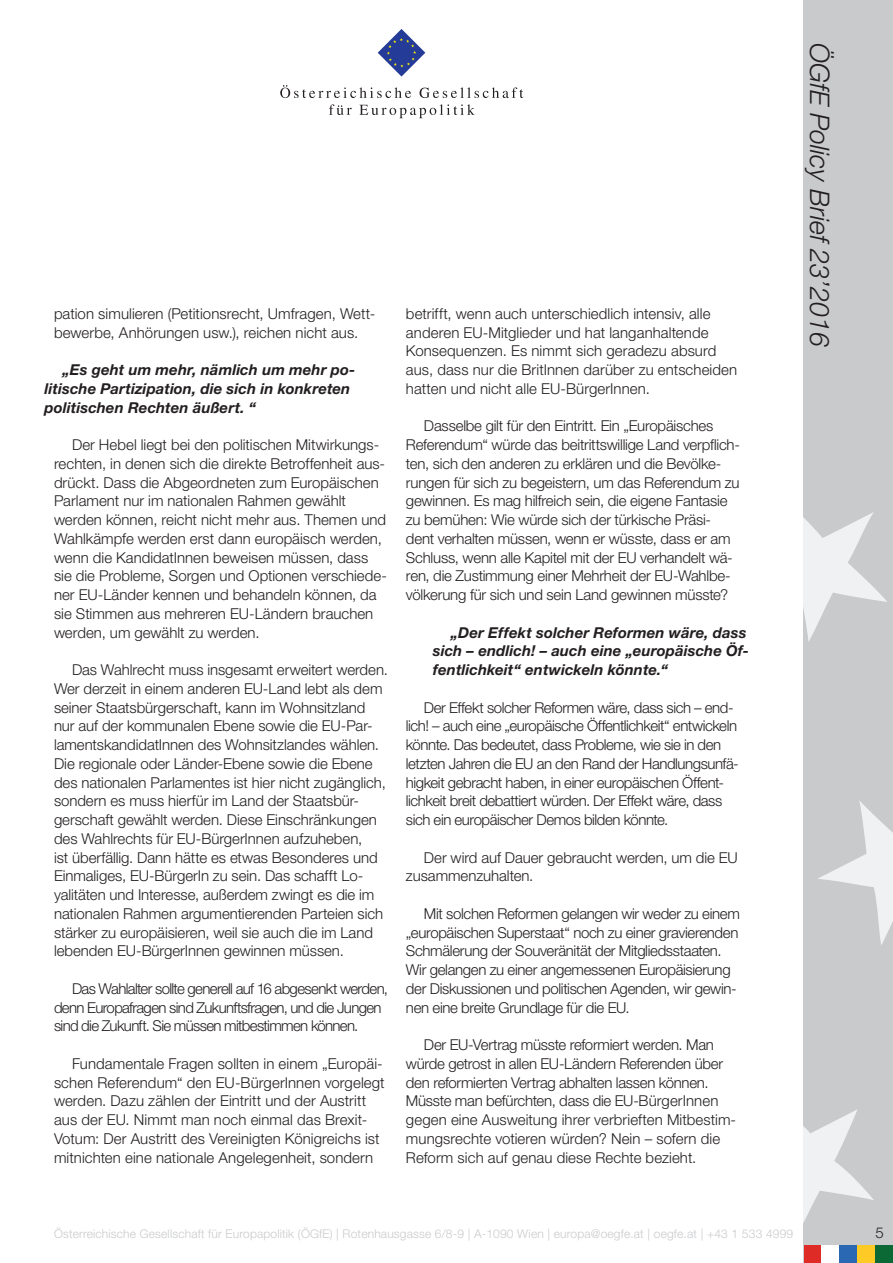
<style>
.page{position:relative;width:893px;height:1263px;background:#fff}
.page>*{position:absolute;margin:0;border:0;box-sizing:border-box;transform-origin:0 0}
.t1{font:italic 300 27px "Helvetica Neue LT Std";color:#231f20}
.Standard_Paragraph{font:300 15px/18.8px "Helvetica Neue LT Std";letter-spacing:-.005em;color:#231f20}
.Standard_Paragraph-2{font:300 15px/18.8px "Helvetica Neue LT Std";letter-spacing:-.03em;color:#231f20}
.Standard_Paragraph-3{font:italic 700 15px/18.8px "Helvetica Neue LT Std";letter-spacing:.005em;color:#231f20}
.Standard_Paragraph-4{font:300 15px/18.8px "Helvetica Neue LT Std";letter-spacing:-.045em;color:#231f20}
.t2{font:300 12px "Helvetica Neue LT Std";letter-spacing:.015em;color:#c9cacc}
</style>
<div class="page">
<div style="left:804px;top:0;width:89px;height:1263px;background:#c9cacc"></div>
<svg style="left:804px;top:512px;width:83px;height:130px"></svg>
<svg style="left:818px;top:801px;width:75px;height:144px"></svg>
<svg style="left:804px;top:1110px;width:70px;height:111px"></svg>
<svg style="left:378px;top:29px;width:47px;height:48px"></svg>
<svg style="left:280px;top:85px;width:131px;height:13px"></svg>
<svg style="left:420px;top:87px;width:103px;height:11px"></svg>
<svg style="left:329px;top:104px;width:23px;height:11px"></svg>
<svg style="left:359px;top:104px;width:116px;height:14px"></svg>
<div style="left:857px;top:1245px;width:18px;height:18px;background:#fecb26"></div>
<div style="left:839px;top:1245px;width:18px;height:18px;background:#2b68b3"></div>
<div style="left:804px;top:1245px;width:17px;height:18px;background:#de2b26"></div>
<div style="left:875px;top:1245px;width:18px;height:18px;background:#0b6936"></div>
<div style="left:821px;top:1245px;width:18px;height:18px;background:#fff"></div>
<p class="Standard_Paragraph" style="left:54px;top:304px;width:323px">pation simulieren (Petitionsrecht, Umfragen, Wett&shy;bewerbe, Anhörungen usw.), reichen nicht aus.</p>
<p class="Standard_Paragraph-3" style="left:45px;top:360px;width:312px;text-indent:18px">„Es geht um mehr, nämlich um mehr po&shy;litische Partizipation, die sich in konkreten politischen Rechten äußert. “</p>
<p class="Standard_Paragraph" style="left:54px;top:435px;width:334px;text-indent:18px">Der Hebel liegt bei den politischen Mitwirkungs&shy;rechten, in denen sich die direkte Betroffenheit aus&shy;drückt. Dass die Abgeordneten zum Europäischen Parlament nur im nationalen Rahmen gewählt werden können, reicht nicht mehr aus. Themen und Wahlkämpfe werden erst dann europäisch werden, wenn die KandidatInnen beweisen müssen, dass sie die Probleme, Sorgen und Optionen verschiede&shy;ner EU-Länder kennen und behandeln können, da sie Stimmen aus mehreren EU-Ländern brauchen werden, um gewählt zu werden.</p>
<p class="Standard_Paragraph" style="left:54px;top:660px;width:335px;text-indent:18px">Das Wahlrecht muss insgesamt erweitert werden.<br>Wer derzeit in einem anderen EU-Land lebt als dem seiner Staatsbürgerschaft, kann im Wohnsitzland nur auf der kommunalen Ebene sowie die EU-Par&shy;lamentskandidatInnen des Wohnsitzlandes wählen.<br>Die regionale oder Länder-Ebene sowie die Ebene des nationalen Parlamentes ist hier nicht zugänglich, sondern es muss hierfür im Land der Staatsbür&shy;gerschaft gewählt werden. Diese Einschränkungen des Wahlrechts für EU-BürgerInnen aufzuheben,<br>ist überfällig. Dann hätte es etwas Besonderes und Einmaliges, EU-BürgerIn zu sein. Das schafft Lo&shy;yalitäten und Interesse, außerdem zwingt es die im nationalen Rahmen argumentierenden Parteien sich stärker zu europäisieren, weil sie auch die im Land lebenden EU-BürgerInnen gewinnen müssen.</p>
<p class="Standard_Paragraph-4" style="left:54px;top:979px;width:335px;text-indent:18px">Das Wahlalter sollte generell auf 16 abgesenkt werden, denn Europafragen sind Zukunftsfragen, und die Jungen sind die Zukunft. Sie müssen mitbestimmen können.</p>
<p class="Standard_Paragraph" style="left:54px;top:1054px;width:332px;text-indent:18px">Fundamentale Fragen sollten in einem „Europäi&shy;schen Referendum“ den EU-BürgerInnen vorgelegt werden. Dazu zählen der Eintritt und der Austritt aus der EU. Nimmt man noch einmal das Brexit-Votum: Der Austritt des Vereinigten Königreichs ist mitnichten eine nationale Angelegenheit, sondern</p>
<p class="Standard_Paragraph" style="left:406px;top:304px;width:333px">betrifft, wenn auch unterschiedlich intensiv, alle anderen EU-Mitglieder und hat langanhaltende Konsequenzen. Es nimmt sich geradezu absurd aus, dass nur die BritInnen darüber zu entscheiden hatten und nicht alle EU-BürgerInnen.</p>
<p class="Standard_Paragraph" style="left:406px;top:416px;width:335px;text-indent:18px">Dasselbe gilt für den Eintritt. Ein „Europäisches Referendum“ würde das beitrittswillige Land verpflich&shy;ten, sich den anderen zu erklären und die Bevölke&shy;rungen für sich zu begeistern, um das Referendum zu gewinnen. Es mag hilfreich sein, die eigene Fantasie zu bemühen: Wie würde sich der türkische Präsi&shy;dent verhalten müssen, wenn er wüsste, dass er am Schluss, wenn alle Kapitel mit der EU verhandelt wä&shy;ren, die Zustimmung einer Mehrheit der EU-Wahlbe&shy;völkerung für sich und sein Land gewinnen müsste?</p>
<p class="Standard_Paragraph-3" style="left:433px;top:622px;width:317px;text-indent:18px">„Der Effekt solcher Reformen wäre, dass sich – endlich! – auch eine „europäische Öf&shy;fentlichkeit“ entwickeln könnte.“</p>
<p class="Standard_Paragraph-2" style="left:406px;top:697px;width:334px;text-indent:18px">Der Effekt solcher Reformen wäre, dass sich – end&shy;lich! – auch eine „europäische Öffentlichkeit“ entwickeln könnte. Das bedeutet, dass Probleme, wie sie in den letzten Jahren die EU an den Rand der Handlungsunfä&shy;higkeit gebracht haben, in einer europäischen Öffent&shy;lichkeit breit debattiert würden. Der Effekt wäre, dass sich ein europäischer Demos bilden könnte.</p>
<p class="Standard_Paragraph" style="left:406px;top:847px;width:333px;text-indent:18px">Der wird auf Dauer gebraucht werden, um die EU zusammenzuhalten.</p>
<p class="Standard_Paragraph" style="left:406px;top:904px;width:335px;text-indent:18px">Mit solchen Reformen gelangen wir weder zu einem „europäischen Superstaat“ noch zu einer gravierenden Schmälerung der Souveränität der Mitgliedsstaaten.<br>Wir gelangen zu einer angemessenen Europäisierung der Diskussionen und politischen Agenden, wir gewin&shy;nen eine breite Grundlage für die EU.</p>
<p class="Standard_Paragraph" style="left:406px;top:1035px;width:332px;text-indent:18px">Der EU-Vertrag müsste reformiert werden. Man würde getrost in allen EU-Ländern Referenden über den reformierten Vertrag abhalten lassen können.<br>Müsste man befürchten, dass die EU-BürgerInnen gegen eine Ausweitung ihrer verbrieften Mitbestim&shy;mungsrechte votieren würden? Nein – sofern die Reform sich auf genau diese Rechte bezieht.</p>
<h1 class="t1" style="left:836px;top:43px;width:305px;rotate:90deg">ÖGfE Policy Brief 23’2016</h1>
<p class="t2" style="left:54px;top:1226px;width:741px">Österreichische Gesellschaft für Europapolitik (ÖGfE) | Rotenhausgasse 6/8-9 | A-1090 Wien | europa@oegfe.at | oegfe.at | +43 1 533 4999</p>
<p class="Standard_Paragraph" style="left:875px;top:1222px;width:10px">5</p>
</div>
